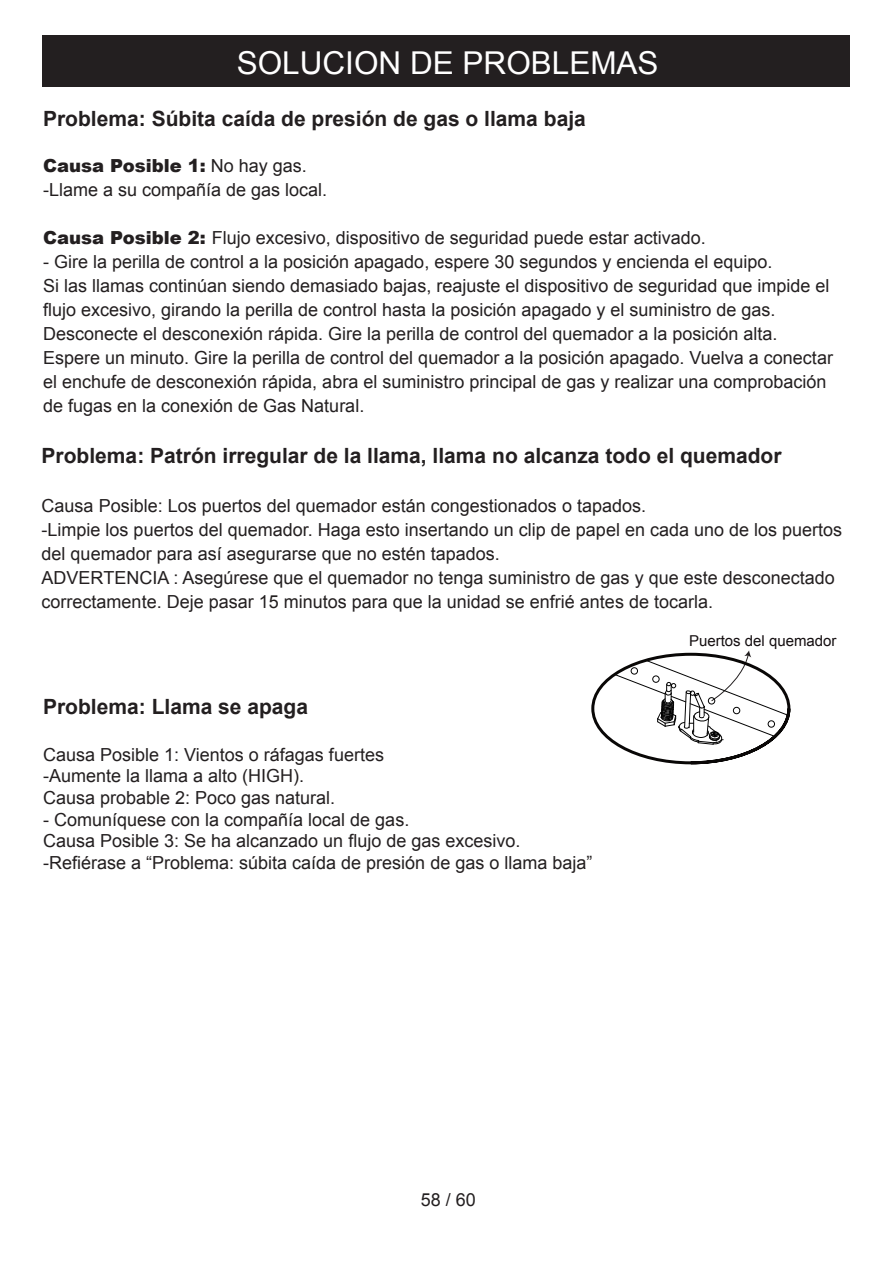
<style>
.page{position:relative;width:893px;height:1263px;background:#fff}
.page>*{position:absolute;margin:0;border:0;box-sizing:border-box;transform-origin:0 0}
.t1{font:31.5px "Arial";color:#fff}
.t2{font:700 21px "Arial";color:#231f20}
.t3{font:18px/24px "Arial";color:#231f20}
.t4{font:15px "Arial";color:#140e10}
.s1{font-weight:900}
</style>
<div class="page">
<svg style="left:591px;top:650px;width:200px;height:115px"></svg>
<div style="left:42px;top:35px;width:808px;height:51px;background:#231f20"></div>
<h1 class="t1" style="left:237px;top:42px;width:423px">SOLUCION DE PROBLEMAS</h1>
<p class="t2" style="left:43px;top:105px;width:544px">Problema: Súbita caída de presión de gas o llama baja</p>
<p class="t3" style="left:43px;top:154px;width:286px"><span class="s1">Causa Posible 1:</span> No hay gas. -Llame a su compañía de gas local.</p>
<p class="t3" style="left:43px;top:226px;width:664px"><span class="s1">Causa Posible 2:</span> Flujo excesivo, dispositivo de seguridad puede estar activado.</p>
<p class="t3" style="left:43px;top:250px;width:791px">- Gire la perilla de control a la posición apagado, espere 30 segundos y encienda el equipo.<br>Si las llamas continúan siendo demasiado bajas, reajuste el dispositivo de seguridad que impide el flujo excesivo, girando la perilla de control hasta la posición apagado y el suministro de gas.<br>Desconecte el desconexión rápida. Gire la perilla de control del quemador a la posición alta.<br>Espere un minuto. Gire la perilla de control del quemador a la posición apagado. Vuelva a conectar el enchufe de desconexión rápida, abra el suministro principal de gas y realizar una comprobación de fugas en la conexión de Gas Natural.</p>
<p class="t2" style="left:42px;top:442px;width:741px">Problema: Patrón irregular de la llama, llama no alcanza todo el quemador</p>
<p class="t3" style="left:42px;top:494px;width:802px">Causa Posible: Los puertos del quemador están congestionados o tapados.<br>-Limpie los puertos del quemador. Haga esto insertando un clip de papel en cada uno de los puertos del quemador para así asegurarse que no estén tapados.<br>ADVERTENCIA : Asegúrese que el quemador no tenga suministro de gas y que este desconectado correctamente. Deje pasar 15 minutos para que la unidad se enfrié antes de tocarla.</p>
<p class="t2" style="left:43px;top:693px;width:266px">Problema: Llama se apaga</p>
<p class="t3" style="left:43px;top:744px;width:342px;line-height:21.6px">Causa Posible 1: Vientos o ráfagas fuertes -Aumente la llama a alto (HIGH).<br>Causa probable 2: Poco gas natural.</p>
<p class="t3" style="left:43px;top:809px;width:551px;line-height:21.6px">- Comuníquese con la compañía local de gas.<br>Causa Posible 3: Se ha alcanzado un flujo de gas excesivo. -Refiérase a “Problema: súbita caída de presión de gas o llama baja”</p>
<p class="t4" style="left:689px;top:630px;width:149px">Puertos del quemador</p>
<p class="t3" style="left:421px;top:1187px;width:57px">58 / 60</p>
</div>
